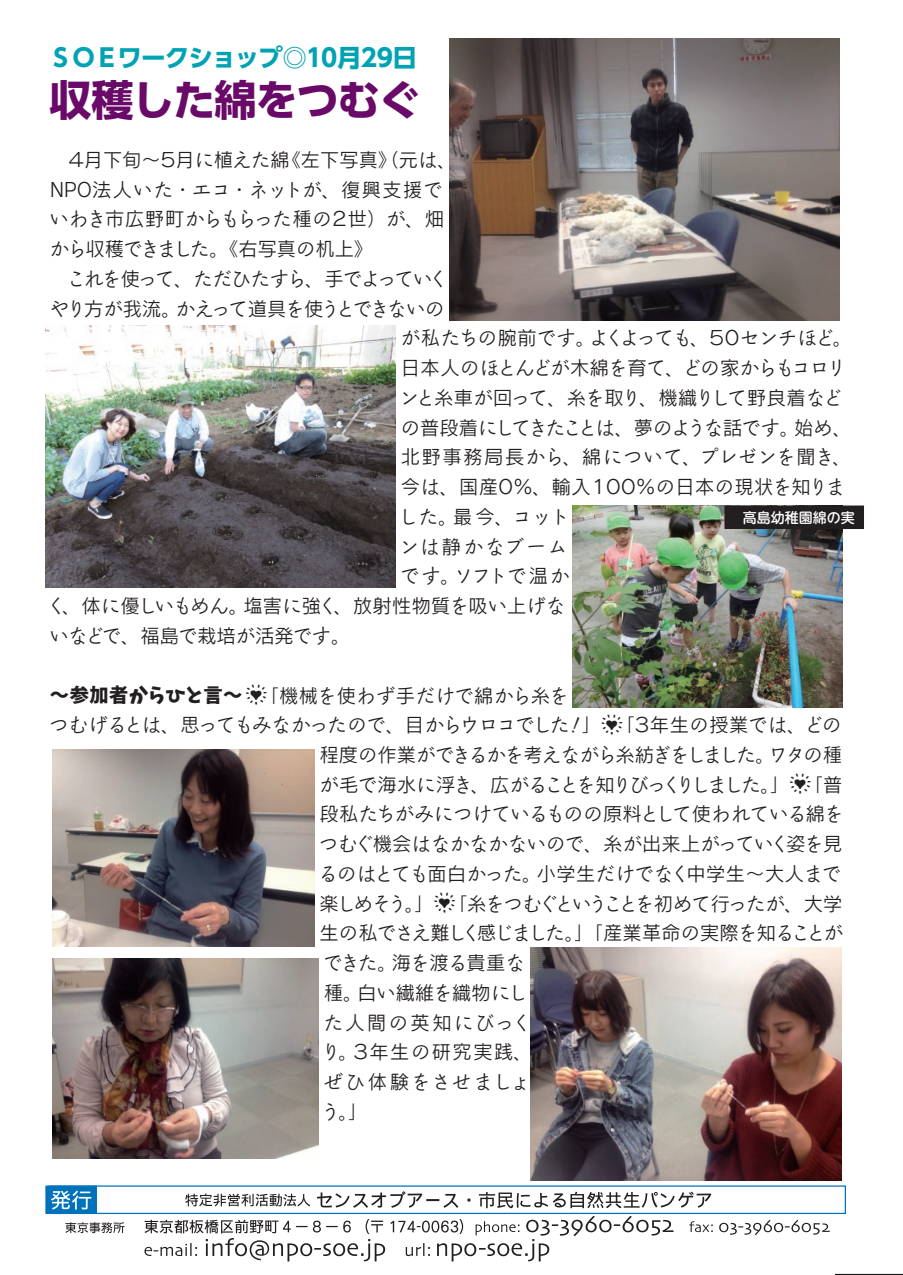
<style>
.page{position:relative;width:903px;height:1275px;background:#fff}
.page>*{position:absolute;margin:0;border:0;box-sizing:border-box;transform-origin:0 0}
.t1{font:700 42.18px "UD Shin Go Pro";letter-spacing:-.025em;color:#6a0a68}
.t2{font:700 24.5px "UD Shin Go Pro";letter-spacing:-.04em;color:#00a3b3}
.t3{font:19.25px "Rodin Bokutoh Pro M";letter-spacing:-.015em;color:#231f20}
.t4{font:19.25px "Rodin Bokutoh Pro M";letter-spacing:-.04em;color:#231f20}
.t5{font:19.25px "Rodin Bokutoh Pro M";letter-spacing:-.055em;color:#231f20}
.t6{font:19.25px "Rodin Bokutoh Pro M";letter-spacing:.01em;color:#231f20}
.t7{font:19.25px "Rodin Bokutoh Pro M";letter-spacing:-.035em;color:#231f20}
.t8{font:19.25px "Rodin Bokutoh Pro M";letter-spacing:.025em;color:#231f20}
.t9{font:19.25px "Rodin Bokutoh Pro M";letter-spacing:-.1em;color:#231f20}
.t10{font:19.25px "Rodin Bokutoh Pro M";letter-spacing:-.075em;color:#231f20}
.t11{font:19.25px "Rodin Bokutoh Pro M";letter-spacing:-.05em;color:#231f20}
.t12{font:19.25px "Rodin Bokutoh Pro M";letter-spacing:.015em;color:#231f20}
.t13{font:19.25px "Rodin Bokutoh Pro M";letter-spacing:.005em;color:#231f20}
.t14{font:19.25px "Rodin Bokutoh Pro M";letter-spacing:-.045em;color:#231f20}
.t15{font:19.25px "Rodin Bokutoh Pro M";letter-spacing:.06em;color:#231f20}
.t16{font:19.25px "Rodin Bokutoh Pro M";letter-spacing:-.065em;color:#231f20}
.t17{font:19.25px "Rodin Bokutoh Pro M";letter-spacing:.13em;color:#231f20}
.t18{font:19.25px "Rodin Bokutoh Pro M";letter-spacing:.08em;color:#231f20}
.t19{font:19.25px "Rodin Bokutoh Pro M";letter-spacing:.09em;color:#231f20}
.t20{font:500 14px "UD Shin M Go Pro";color:#fff}
.s1{font-family:"Keifont"}
.s2{font-family:"Miura Liner Jr";font-size:38.5px}
</style>
<div class="page">
<svg style="left:835px;top:1274px;width:68px;height:1px"></svg>
<img style="left:530px;top:948px;width:311px;height:233px">
<img style="left:450px;top:39px;width:389px;height:281px">
<img style="left:46px;top:326px;width:350px;height:262px">
<img style="left:573px;top:506px;width:269px;height:202px">
<img style="left:52px;top:750px;width:262px;height:196px">
<img style="left:52px;top:959px;width:266px;height:199px">
<div style="left:724px;top:505px;width:140px;height:24px;background:#231f20"></div>
<svg style="left:65px;top:1222px;width:60px;height:11px"></svg>
<svg style="left:689px;top:1221px;width:24px;height:11px"></svg>
<svg style="left:719px;top:1220px;width:111px;height:15px"></svg>
<svg style="left:144px;top:1219px;width:241px;height:42px"></svg>
<svg style="left:391px;top:1216px;width:282px;height:45px"></svg>
<div style="left:46px;top:1186px;width:50px;height:27px;background:#0072bc"></div>
<div style="left:46px;top:1186px;width:51px;height:28px;border:1px solid #0072bc"></div>
<div style="left:49px;top:1185px;width:797px;height:29px;border:1px solid #0072bc"></div>
<svg style="left:185px;top:1193px;width:125px;height:14px"></svg>
<svg style="left:317px;top:1191px;width:141px;height:17px"></svg>
<svg style="left:479px;top:1191px;width:232px;height:17px"></svg>
<svg style="left:51px;top:1190px;width:40px;height:20px"></svg>
<p class="t2" style="left:49px;top:38px;width:370px">ＳＯＥワークショップ◎10月29日</p>
<p class="t1" style="left:50px;top:66px;width:373px">収穫した綿をつむぐ</p>
<p class="t3" style="left:50px;top:147px;width:408px">　４月下旬～５月に植えた綿《左下写真》（元は、</p>
<p class="t6" style="left:47px;top:177px;width:396px">ＮＰＯ法人いた・エコ・ネットが、復興支援で</p>
<p class="t4" style="left:50px;top:207px;width:396px">いわき市広野町からもらった種の２世）が、畑</p>
<p class="t4" style="left:50px;top:236px;width:325px">から収穫できました。《右写真の机上》</p>
<p class="t5" style="left:50px;top:266px;width:400px">　これを使って、ただひたすら、手でよっていく</p>
<p class="t16" style="left:50px;top:296px;width:396px">やり方が我流。かえって道具を使うとできないの</p>
<p class="t7" style="left:401px;top:326px;width:453px">が私たちの腕前です。よくよっても、５０センチほど。</p>
<p class="t3" style="left:401px;top:355px;width:447px">日本人のほとんどが木綿を育て、どの家からもコロリ</p>
<p class="t14" style="left:399px;top:385px;width:445px">ンと糸車が回って、糸を取り、機織りして野良着など</p>
<p class="t4" style="left:401px;top:415px;width:452px">の普段着にしてきたことは、夢のような話です。始め、</p>
<p class="t15" style="left:401px;top:445px;width:452px">北野事務局長から、綿について、プレゼンを聞き、</p>
<p class="t6" style="left:401px;top:474px;width:446px">今は、国産０％、輸入１００％の日本の現状を知りま</p>
<p class="t3" style="left:399px;top:504px;width:172px">した。最今、コット</p>
<p class="t17" style="left:399px;top:534px;width:169px">ンは静かなブーム</p>
<p class="t8" style="left:400px;top:564px;width:171px">です。ソフトで温か</p>
<p class="t12" style="left:47px;top:593px;width:520px">く、体に優しいもめん。塩害に強く、放射性物質を吸い上げな</p>
<p class="t3" style="left:50px;top:623px;width:302px">いなどで、福島で栽培が活発です。</p>
<p class="t8" style="left:50px;top:683px;width:520px"><span class="s1">～参加者からひと言～</span><span class="s2">◆</span>「機械を使わず手だけで綿から糸を</p>
<p class="t3" style="left:49px;top:712px;width:794px">つむげるとは、思ってもみなかったので、目からウロコでした！」<span class="s2">◆</span>「３年生の授業では、どの</p>
<p class="t5" style="left:319px;top:742px;width:524px">程度の作業ができるかを考えながら糸紡ぎをしました。ワタの種</p>
<p class="t9" style="left:319px;top:772px;width:524px">が毛で海水に浮き、広がることを知りびっくりしました。」<span class="s2">◆</span>「普</p>
<p class="t3" style="left:319px;top:802px;width:525px">段私たちがみにつけているものの原料として使われている綿を</p>
<p class="t3" style="left:319px;top:831px;width:525px">つむぐ機会はなかなかないので、糸が出来上がっていく姿を見</p>
<p class="t13" style="left:319px;top:861px;width:524px">るのはとても面白かった。小学生だけでなく中学生～大人まで</p>
<p class="t10" style="left:319px;top:891px;width:524px">楽しめそう。」<span class="s2">◆</span>「糸をつむぐということを初めて行ったが、大学</p>
<p class="t11" style="left:319px;top:921px;width:525px">生の私でさえ難しく感じました。」「産業革命の実際を知ることが</p>
<p class="t7" style="left:323px;top:950px;width:203px">できた。海を渡る貴重な</p>
<p class="t3" style="left:324px;top:980px;width:206px">種。白い繊維を織物にし</p>
<p class="t17" style="left:324px;top:1010px;width:209px">た人間の英知にびっく</p>
<p class="t18" style="left:321px;top:1040px;width:213px">り。３年生の研究実践、</p>
<p class="t19" style="left:324px;top:1069px;width:208px">ぜひ体験をさせましょ</p>
<p class="t3" style="left:321px;top:1099px;width:48px">う。」</p>
<p class="t20" style="left:743px;top:506px;width:113px">高島幼稚園綿の実</p>
</div>
